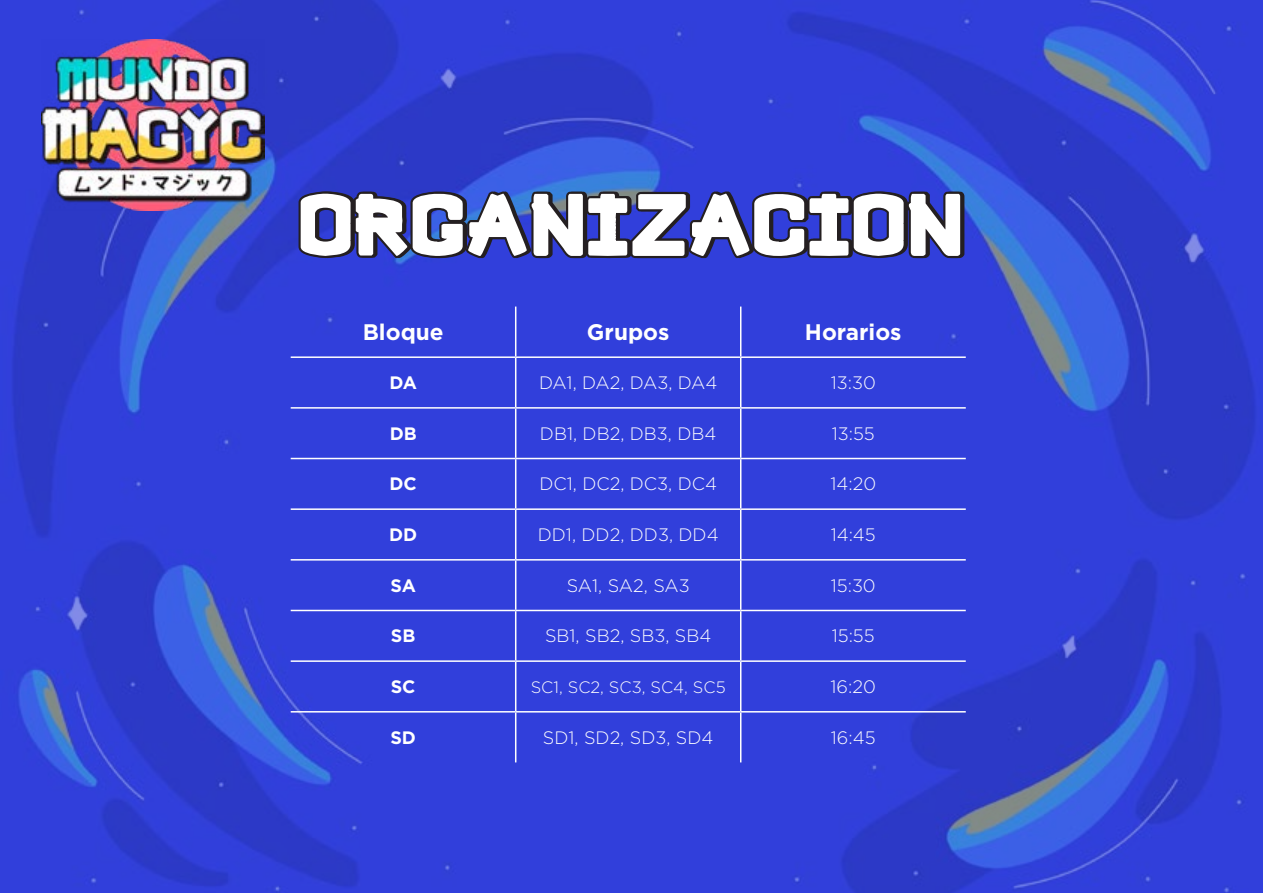
<style>
.page{position:relative;width:1263px;height:893px;background:#fff}
.page>*{position:absolute;margin:0;border:0;box-sizing:border-box;transform-origin:0 0}
.t1{font:700 22.5px "Gotham";color:#fff}
.t2{font:300 18px "Gotham";color:#fff}
.t3{font:700 18px "Gotham";color:#fff}
.t4{font:300 18px "Gotham";letter-spacing:-.025em;color:#fff}
.t5{font:300 16.5px "Gotham";color:#fff}
</style>
<div class="page">
<img style="left:0;top:0;width:1263px;height:893px">
<img style="left:41px;top:40px;width:223px;height:170px">
<svg style="left:299px;top:191px;width:665px;height:67px"></svg>
<hr style="left:515px;top:307px;width:1px;height:49px;background:#fff">
<hr style="left:740px;top:307px;width:1px;height:49px;background:#fff">
<hr style="left:291px;top:356px;width:225px;height:2px;background:#fff">
<hr style="left:516px;top:356px;width:225px;height:2px;background:#fff">
<hr style="left:515px;top:358px;width:1px;height:49px;background:#fff">
<hr style="left:741px;top:356px;width:225px;height:2px;background:#fff">
<hr style="left:740px;top:358px;width:1px;height:49px;background:#fff">
<hr style="left:291px;top:407px;width:225px;height:2px;background:#fff">
<hr style="left:516px;top:407px;width:225px;height:2px;background:#fff">
<hr style="left:515px;top:409px;width:1px;height:49px;background:#fff">
<hr style="left:741px;top:407px;width:225px;height:2px;background:#fff">
<hr style="left:740px;top:409px;width:1px;height:49px;background:#fff">
<hr style="left:291px;top:458px;width:225px;height:1px;background:#fff">
<hr style="left:516px;top:458px;width:225px;height:1px;background:#fff">
<hr style="left:515px;top:459px;width:1px;height:49px;background:#fff">
<hr style="left:741px;top:458px;width:225px;height:1px;background:#fff">
<hr style="left:740px;top:459px;width:1px;height:49px;background:#fff">
<hr style="left:291px;top:508px;width:225px;height:2px;background:#fff">
<hr style="left:516px;top:508px;width:225px;height:2px;background:#fff">
<hr style="left:515px;top:510px;width:1px;height:49px;background:#fff">
<hr style="left:741px;top:508px;width:225px;height:2px;background:#fff">
<hr style="left:740px;top:510px;width:1px;height:49px;background:#fff">
<hr style="left:291px;top:559px;width:225px;height:2px;background:#fff">
<hr style="left:516px;top:559px;width:225px;height:2px;background:#fff">
<hr style="left:515px;top:561px;width:1px;height:49px;background:#fff">
<hr style="left:741px;top:559px;width:225px;height:2px;background:#fff">
<hr style="left:740px;top:561px;width:1px;height:49px;background:#fff">
<hr style="left:291px;top:610px;width:225px;height:1px;background:#fff">
<hr style="left:516px;top:610px;width:225px;height:1px;background:#fff">
<hr style="left:515px;top:611px;width:1px;height:49px;background:#fff">
<hr style="left:741px;top:610px;width:225px;height:1px;background:#fff">
<hr style="left:740px;top:611px;width:1px;height:49px;background:#fff">
<hr style="left:291px;top:660px;width:225px;height:2px;background:#fff">
<hr style="left:516px;top:660px;width:225px;height:2px;background:#fff">
<hr style="left:515px;top:662px;width:1px;height:49px;background:#fff">
<hr style="left:741px;top:660px;width:225px;height:2px;background:#fff">
<hr style="left:740px;top:662px;width:1px;height:49px;background:#fff">
<hr style="left:291px;top:711px;width:225px;height:1px;background:#fff">
<hr style="left:516px;top:711px;width:225px;height:1px;background:#fff">
<hr style="left:515px;top:712px;width:1px;height:50px;background:#fff">
<hr style="left:741px;top:711px;width:225px;height:1px;background:#fff">
<hr style="left:740px;top:712px;width:1px;height:50px;background:#fff">
<p class="t1" style="left:363px;top:319px;width:82px">Bloque</p>
<p class="t1" style="left:587px;top:319px;width:84px">Grupos</p>
<p class="t1" style="left:805px;top:319px;width:98px">Horarios</p>
<p class="t3" style="left:389px;top:372px;width:29px">DA</p>
<p class="t4" style="left:539px;top:373px;width:180px">DA1, DA2, DA3, DA4</p>
<p class="t2" style="left:831px;top:373px;width:47px">13:30</p>
<p class="t3" style="left:390px;top:423px;width:29px">DB</p>
<p class="t2" style="left:540px;top:424px;width:178px">DB1, DB2, DB3, DB4</p>
<p class="t2" style="left:832px;top:424px;width:45px">13:55</p>
<p class="t3" style="left:389px;top:474px;width:29px">DC</p>
<p class="t2" style="left:539px;top:474px;width:179px">DC1, DC2, DC3, DC4</p>
<p class="t2" style="left:830px;top:474px;width:47px">14:20</p>
<p class="t3" style="left:389px;top:524px;width:30px">DD</p>
<p class="t2" style="left:538px;top:525px;width:182px">DD1, DD2, DD3, DD4</p>
<p class="t2" style="left:831px;top:525px;width:47px">14:45</p>
<p class="t3" style="left:390px;top:575px;width:27px">SA</p>
<p class="t2" style="left:567px;top:576px;width:125px">SA1, SA2, SA3</p>
<p class="t2" style="left:831px;top:576px;width:46px">15:30</p>
<p class="t3" style="left:391px;top:626px;width:26px">SB</p>
<p class="t2" style="left:545px;top:626px;width:168px">SB1, SB2, SB3, SB4</p>
<p class="t2" style="left:832px;top:626px;width:45px">15:55</p>
<p class="t3" style="left:391px;top:676px;width:26px">SC</p>
<p class="t5" style="left:531px;top:678px;width:196px">SC1, SC2, SC3, SC4, SC5</p>
<p class="t2" style="left:831px;top:677px;width:47px">16:20</p>
<p class="t3" style="left:390px;top:727px;width:27px">SD</p>
<p class="t2" style="left:543px;top:727px;width:172px">SD1, SD2, SD3, SD4</p>
<p class="t2" style="left:831px;top:727px;width:46px">16:45</p>
</div>
